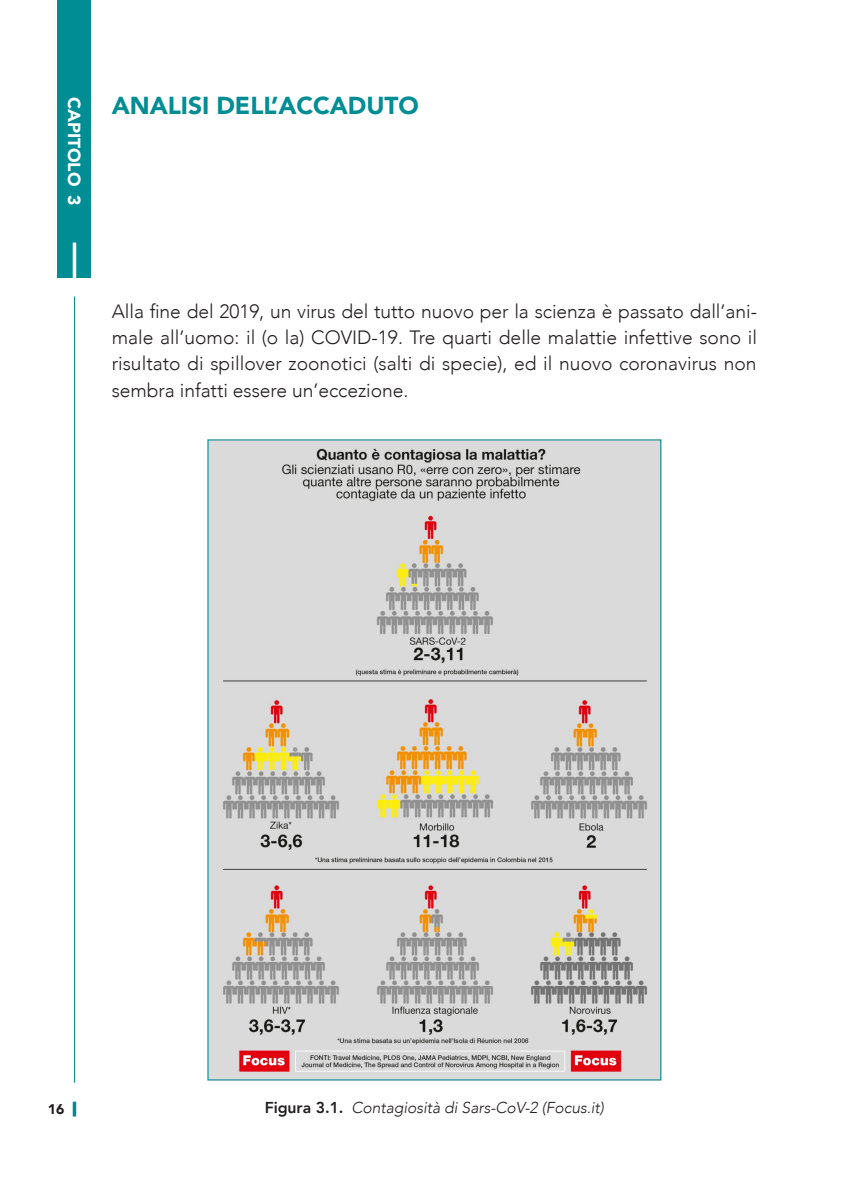
<style>
.page{position:relative;width:844px;height:1191px;background:#fff}
.page>*{position:absolute;margin:0;border:0;box-sizing:border-box;transform-origin:0 0}
.t1{font:900 24.5px "Avenir";letter-spacing:-.005em;color:#008d93}
.t2{font:300 19.25px/26.2px "Avenir";letter-spacing:-.005em;color:#231f20;text-align:justify}
.t3{font:900 17.5px "Avenir";letter-spacing:-.005em;color:#fff}
.t4{font:italic 300 15.75px "Avenir";letter-spacing:-.005em;color:#231f20}
.t5{font:900 14px "Avenir";color:#231f20}
.s1{font-weight:800;font-style:normal}
</style>
<div class="page">
<div style="left:58px;top:0;width:33px;height:277px;background:#008d93"></div>
<hr style="left:73px;top:242px;width:3px;height:45px;background:#fff">
<hr style="left:74px;top:296px;width:1px;height:786px;background:#008d93">
<hr style="left:73px;top:1101px;width:3px;height:15px;background:#008d93">
<img style="left:209px;top:441px;width:450px;height:637px">
<p class="t3" style="left:89px;top:97px;width:110px;rotate:90deg">CAPITOLO 3</p>
<p class="t1" style="left:112px;top:85px;width:309px">ANALISI DELL’ACCADUTO</p>
<p class="t2" style="left:112px;top:298px;width:646px">Alla fine del 2019, un virus del tutto nuovo per la scienza è passato dall’ani&shy;male all’uomo: il (o la) COVID-19. Tre quarti delle malattie infettive sono il risultato di spillover zoonotici (salti di specie), ed il nuovo coronavirus non sembra infatti essere un’eccezione.</p>
<p class="t5" style="left:48px;top:1097px;width:18px">16</p>
<p class="t4" style="left:265px;top:1098px;width:340px"><span class="s1">Figura 3.1.</span> Contagiosità di Sars-CoV-2 (Focus.it)</p>
</div>
